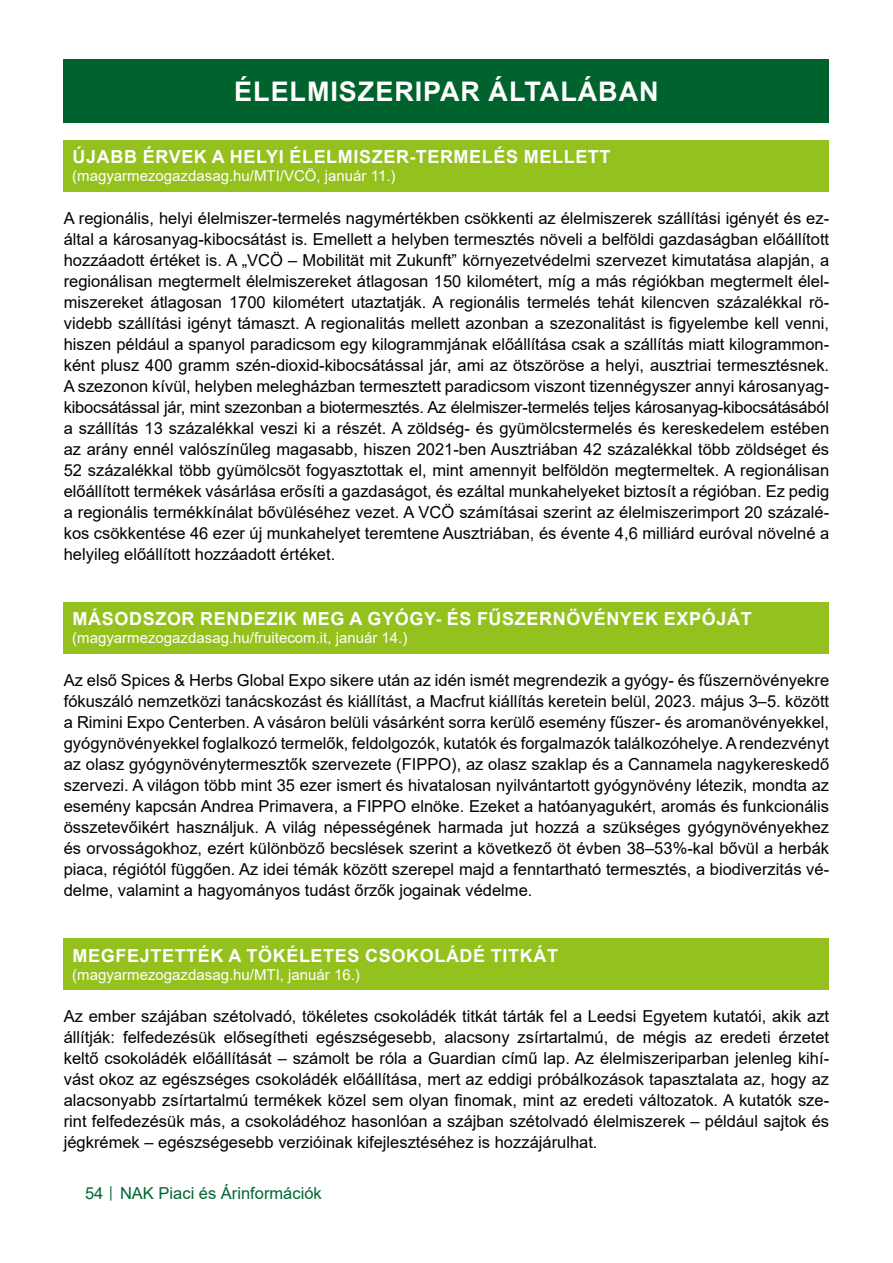
<style>
.page{position:relative;width:893px;height:1263px;background:#fff}
.page>*{position:absolute;margin:0;border:0;box-sizing:border-box;transform-origin:0 0}
.Cím_01{font:700 27px "Arial";letter-spacing:.035em;color:#fff}
.Cím_02{font:700 18px "Arial";letter-spacing:.035em;color:#fff}
.Szoveg{font:16.5px/21px "Arial";color:#000;text-align:justify}
.t1{font:16.5px "Arial";color:#006533}
.Cím_03{font:15px "Arial";color:#fff}
.s1{font-size:12px}
</style>
<div class="page">
<div style="left:64px;top:60px;width:765px;height:63px;background:#00632e"></div>
<div style="left:64px;top:140px;width:765px;height:51px;background:#95c11f"></div>
<div style="left:64px;top:602px;width:765px;height:51px;background:#95c11f"></div>
<div style="left:64px;top:938px;width:765px;height:51px;background:#95c11f"></div>
<p class="Cím_01" style="left:234px;top:73px;width:426px">ÉLELMISZERIPAR ÁLTALÁBAN</p>
<p class="Cím_02" style="left:73px;top:144px;width:539px">ÚJABB ÉRVEK A HELYI ÉLELMISZER-TERMELÉS MELLETT</p>
<p class="Cím_03" style="left:72px;top:166px;width:325px">(magyarmezogazdasag.hu/MTI/VCÖ, január 11.)</p>
<p class="Szoveg" style="left:64px;top:208px;width:767px">A regionális, helyi élelmiszer-termelés nagymértékben csökkenti az élelmiszerek szállítási igényét és ez&shy;által a károsanyag-kibocsátást is. Emellett a helyben termesztés növeli a belföldi gazdaságban előállított hozzáadott értéket is. A „VCÖ – Mobilität mit Zukunft” környezetvédelmi szervezet kimutatása alapján, a regionálisan megtermelt élelmiszereket átlagosan 150 kilométert, míg a más régiókban megtermelt élel&shy;miszereket átlagosan 1700 kilométert utaztatják. A regionális termelés tehát kilencven százalékkal rö&shy;videbb szállítási igényt támaszt. A regionalitás mellett azonban a szezonalitást is figyelembe kell venni, hiszen például a spanyol paradicsom egy kilogrammjának előállítása csak a szállítás miatt kilogrammon&shy;ként plusz 400 gramm szén-dioxid-kibocsátással jár, ami az ötszöröse a helyi, ausztriai termesztésnek.<br>A szezonon kívül, helyben melegházban termesztett paradicsom viszont tizennégyszer annyi károsanyag&shy;kibocsátással jár, mint szezonban a biotermesztés. Az élelmiszer-termelés teljes károsanyag-kibocsátásából a szállítás 13 százalékkal veszi ki a részét. A zöldség- és gyümölcstermelés és kereskedelem estében az arány ennél valószínűleg magasabb, hiszen 2021-ben Ausztriában 42 százalékkal több zöldséget és 52 százalékkal több gyümölcsöt fogyasztottak el, mint amennyit belföldön megtermeltek. A regionálisan előállított termékek vásárlása erősíti a gazdaságot, és ezáltal munkahelyeket biztosít a régióban. Ez pedig a regionális termékkínálat bővüléséhez vezet. A VCÖ számításai szerint az élelmiszerimport 20 százalé&shy;kos csökkentése 46 ezer új munkahelyet teremtene Ausztriában, és évente 4,6 milliárd euróval növelné a helyileg előállított hozzáadott értéket.</p>
<p class="Cím_02" style="left:73px;top:606px;width:681px">MÁSODSZOR RENDEZIK MEG A GYÓGY- ÉS FŰSZERNÖVÉNYEK EXPÓJÁT</p>
<p class="Cím_03" style="left:72px;top:628px;width:337px">(magyarmezogazdasag.hu/fruitecom.it, január 14.)</p>
<p class="Szoveg" style="left:64px;top:670px;width:767px">Az első Spices &amp; Herbs Global Expo sikere után az idén ismét megrendezik a gyógy- és fűszernövényekre fókuszáló nemzetközi tanácskozást és kiállítást, a Macfrut kiállítás keretein belül, 2023. május 3–5. között a Rimini Expo Centerben. A vásáron belüli vásárként sorra kerülő esemény fűszer- és aromanövényekkel, gyógynövényekkel foglalkozó termelők, feldolgozók, kutatók és forgalmazók találkozóhelye. A rendezvényt az olasz gyógynövénytermesztők szervezete (FIPPO), az olasz szaklap és a Cannamela nagykereskedő szervezi. A világon több mint 35 ezer ismert és hivatalosan nyilvántartott gyógynövény létezik, mondta az esemény kapcsán Andrea Primavera, a FIPPO elnöke. Ezeket a hatóanyagukért, aromás és funkcionális összetevőikért használjuk. A világ népességének harmada jut hozzá a szükséges gyógynövényekhez és orvosságokhoz, ezért különböző becslések szerint a következő öt évben 38–53%-kal bővül a herbák piaca, régiótól függően. Az idei témák között szerepel majd a fenntartható termesztés, a biodiverzitás vé&shy;delme, valamint a hagyományos tudást őrzők jogainak védelme.</p>
<p class="Cím_02" style="left:73px;top:942px;width:487px">MEGFEJTETTÉK A TÖKÉLETES CSOKOLÁDÉ TITKÁT</p>
<p class="Cím_03" style="left:72px;top:964px;width:289px">(magyarmezogazdasag.hu/MTI, január 16.)</p>
<p class="Szoveg" style="left:64px;top:1006px;width:767px">Az ember szájában szétolvadó, tökéletes csokoládék titkát tárták fel a Leedsi Egyetem kutatói, akik azt állítják: felfedezésük elősegítheti egészségesebb, alacsony zsírtartalmú, de mégis az eredeti érzetet keltő csokoládék előállítását – számolt be róla a Guardian című lap. Az élelmiszeriparban jelenleg kihí&shy;vást okoz az egészséges csokoládék előállítása, mert az eddigi próbálkozások tapasztalata az, hogy az alacsonyabb zsírtartalmú termékek közel sem olyan finomak, mint az eredeti változatok. A kutatók sze&shy;rint felfedezésük más, a csokoládéhoz hasonlóan a szájban szétolvadó élelmiszerek – például sajtok és jégkrémek – egészségesebb verzióinak kifejlesztéséhez is hozzájárulhat.</p>
<p class="t1" style="left:85px;top:1182px;width:238px">54 <span class="s1">│</span> NAK Piaci és Árinformációk</p>
</div>
